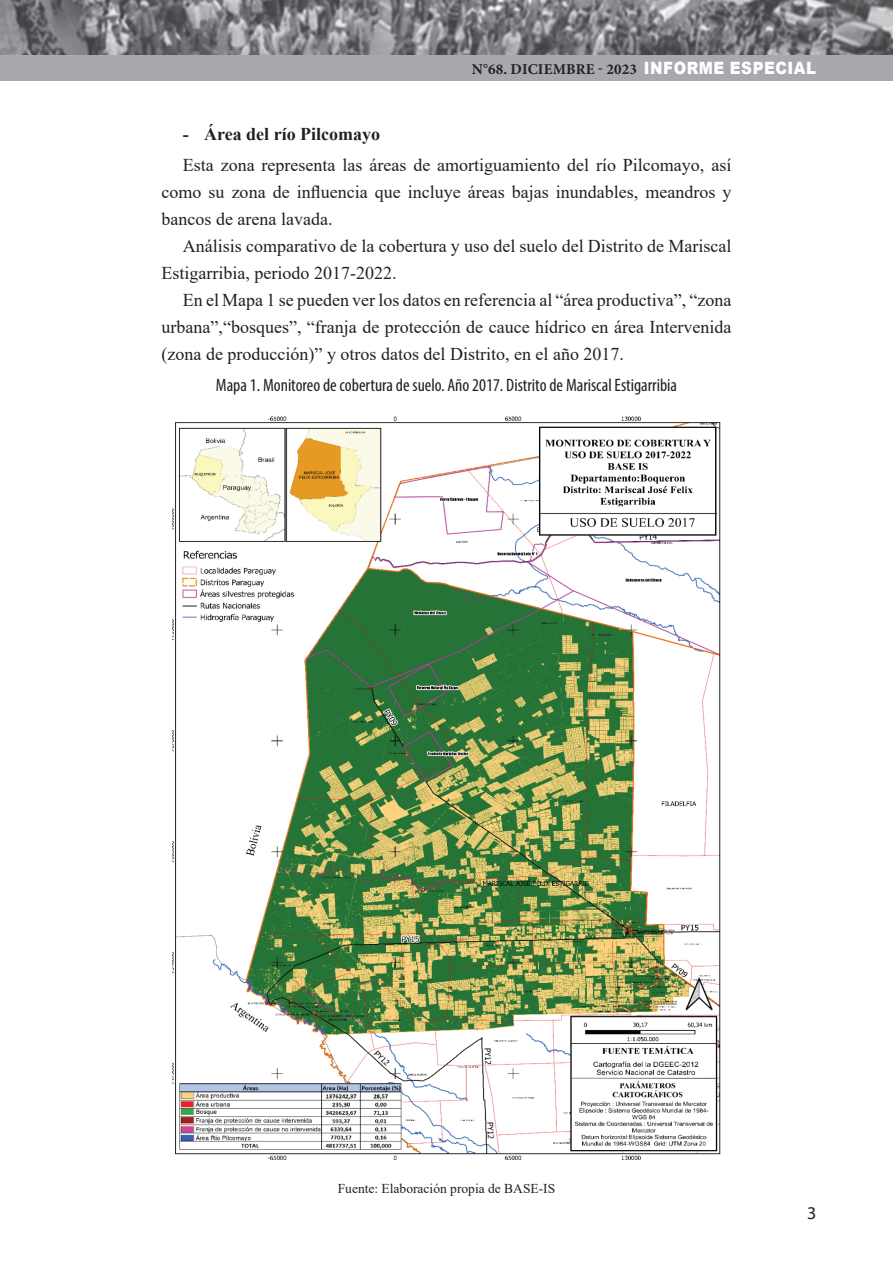
<style>
.page{position:relative;width:893px;height:1263px;background:#fff}
.page>*{position:absolute;margin:0;border:0;box-sizing:border-box;transform-origin:0 0}
.t1{font:18px/27px "Times New Roman";color:#231f20;text-align:justify}
.t2{font:condensed 18px "Myriad Pro";color:#231f20}
.t3{font:700 18px "Times New Roman";color:#231f20}
.t4{font:18px "Myriad Pro";color:#231f20}
.t5{font:700 15px "Minion Pro";letter-spacing:.01em;color:#231f20}
.t6{font:13.5px "Times New Roman";color:#231f20}
.s1{font-family:"Arial";font-weight:900;font-size:16.95px;color:#fff}
</style>
<div class="page">
<img style="left:0;top:0;width:893px;height:55px">
<div style="left:0;top:55px;width:893px;height:26px;background:#a8a9ad"></div>
<img style="left:172px;top:416px;width:549px;height:744px">
<p class="t5" style="left:472px;top:58px;width:346px">N°68. DICIEMBRE - 2023 <span class="s1">INFORME ESPECIAL</span></p>
<p class="t3" style="left:183px;top:121px;width:199px">- Área del río Pilcomayo</p>
<p class="t1" style="left:162px;top:151px;width:571px;text-indent:21px">Esta zona representa las áreas de amortiguamiento del río Pilcomayo, así como su zona de influencia que incluye áreas bajas inundables, meandros y bancos de arena lavada.</p>
<p class="t1" style="left:162px;top:232px;width:571px;text-indent:21px">Análisis comparativo de la cobertura y uso del suelo del Distrito de Mariscal<br>Estigarribia, periodo 2017-2022.</p>
<p class="t1" style="left:162px;top:286px;width:571px;text-indent:21px">En el Mapa 1 se pueden ver los datos en referencia al “área productiva”, “zona urbana”,“bosques”, “franja de protección de cauce hídrico en área Intervenida (zona de producción)” y otros datos del Distrito, en el año 2017.</p>
<p class="t2" style="left:216px;top:374px;width:463px">Mapa 1. Monitoreo de cobertura de suelo. Año 2017. Distrito de Mariscal Estigarribia</p>
<p class="t6" style="left:338px;top:1179px;width:219px">Fuente: Elaboración propia de BASE-IS</p>
<p class="t4" style="left:807px;top:1201px;width:11px">3</p>
</div>
